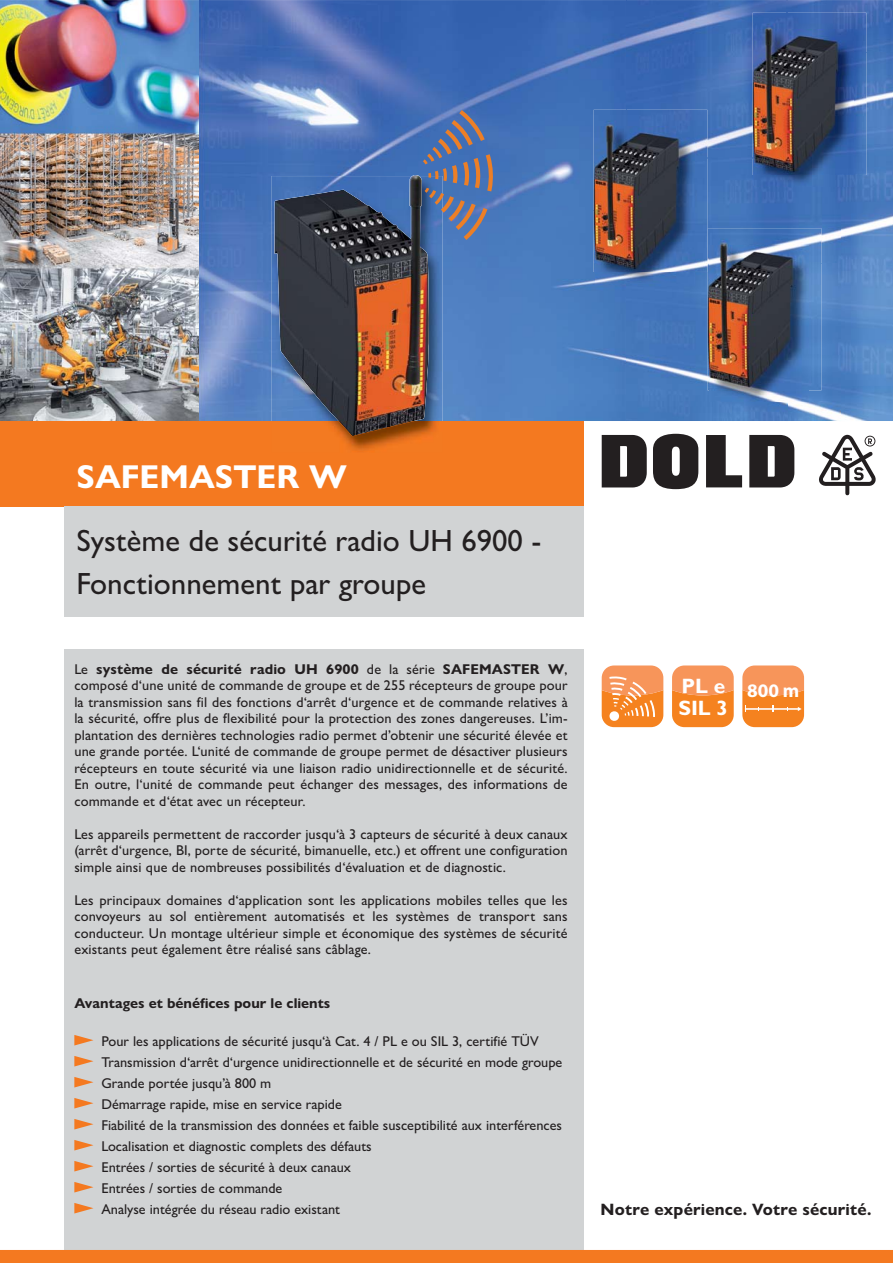
<style>
.page{position:relative;width:893px;height:1263px;background:#fff}
.page>*{position:absolute;margin:0;border:0;box-sizing:border-box;transform-origin:0 0}
.t1{font:700 33.3px "Gill Sans Nova";color:#fff}
.t2{font:500 30.75px/43.5px "Gill Sans Nova";color:#231f20}
.t3{font:700 20.85px/21.8px "Gill Sans";color:#fff}
.t4{font:700 19.2px "Myriad Pro";color:#fff}
.t5{font:700 16.5px "Gill Sans Nova";letter-spacing:.01em;color:#231f20}
.t6{font:500 14.25px/16.5px "Gill Sans Nova";color:#231f20;text-align:justify}
.t7{font:700 14.25px "Gill Sans Nova";color:#231f20}
.s1{font-weight:700}
</style>
<div class="page">
<img style="left:0;top:0;width:200px;height:421px">
<div style="left:64px;top:650px;width:519px;height:613px;background:#d1d3d4"></div>
<img style="left:200px;top:0;width:426px;height:210px">
<img style="left:626px;top:0;width:160px;height:158px">
<img style="left:786px;top:0;width:107px;height:52px">
<img style="left:840px;top:52px;width:53px;height:369px">
<img style="left:707px;top:158px;width:133px;height:105px">
<img style="left:200px;top:210px;width:71px;height:211px">
<img style="left:443px;top:210px;width:183px;height:211px">
<img style="left:626px;top:264px;width:107px;height:157px">
<img style="left:787px;top:263px;width:53px;height:158px">
<img style="left:733px;top:402px;width:54px;height:19px">
<div style="left:0;top:421px;width:583px;height:85px;background:#f47920"></div>
<div style="left:0;top:1250px;width:893px;height:13px;background:#f47920"></div>
<div style="left:64px;top:506px;width:519px;height:111px;background:#d1d3d4"></div>
<svg style="left:706px;top:435px;width:36px;height:52px"></svg>
<svg style="left:653px;top:434px;width:45px;height:55px"></svg>
<svg style="left:749px;top:435px;width:45px;height:52px;background:#3e3b3c"></svg>
<svg style="left:602px;top:435px;width:45px;height:52px;background:#3f3b3c"></svg>
<svg style="left:819px;top:435px;width:56px;height:60px"></svg>
<img style="left:429px;top:240px;width:14px;height:181px">
<img style="left:271px;top:176px;width:3px;height:245px">
<img style="left:328px;top:421px;width:108px;height:30px">
<img style="left:274px;top:176px;width:155px;height:245px">
<img style="left:338px;top:421px;width:76px;height:15px">
<svg style="left:672px;top:666px;width:62px;height:61px;background:#f68f41"></svg>
<svg style="left:742px;top:666px;width:62px;height:61px;background:#f69348"></svg>
<svg style="left:602px;top:666px;width:61px;height:61px;background:#f79b55"></svg>
<img style="left:710px;top:390px;width:98px;height:12px">
<img style="left:708px;top:228px;width:113px;height:162px">
<img style="left:755px;top:175px;width:98px;height:11px">
<img style="left:753px;top:13px;width:113px;height:162px">
<img style="left:596px;top:272px;width:98px;height:11px">
<img style="left:594px;top:110px;width:113px;height:162px">
<svg style="left:412px;top:110px;width:82px;height:130px;background:#5b6f99"></svg>
<svg style="left:74px;top:1035px;width:19px;height:11px"></svg>
<svg style="left:74px;top:1056px;width:19px;height:11px"></svg>
<svg style="left:74px;top:1077px;width:19px;height:11px"></svg>
<svg style="left:74px;top:1098px;width:19px;height:11px"></svg>
<svg style="left:74px;top:1119px;width:19px;height:11px"></svg>
<svg style="left:74px;top:1140px;width:19px;height:11px"></svg>
<svg style="left:74px;top:1161px;width:19px;height:11px"></svg>
<svg style="left:74px;top:1182px;width:19px;height:11px"></svg>
<svg style="left:74px;top:1203px;width:19px;height:11px"></svg>
<h1 class="t1" style="left:76px;top:465px;width:272px">SAFEMASTER W</h1>
<h2 class="t2" style="left:76px;top:522px;width:466px">Système de sécurité radio UH 6900 -<br>Fonctionnement par groupe</h2>
<p class="t6" style="left:74px;top:662px;width:495px">Le <span class="s1">système de sécurité radio UH 6900</span> de la série <span class="s1">SAFEMASTER W</span>, composé d‘une unité de commande de groupe et de 255 récepteurs de groupe pour la transmission sans fil des fonctions d‘arrêt d‘urgence et de commande relatives à la sécurité, offre plus de flexibilité pour la protection des zones dangereuses. L’im&shy;plantation des dernières technologies radio permet d’obtenir une sécurité élevée et une grande portée. L‘unité de commande de groupe permet de désactiver plusieurs récepteurs en toute sécurité via une liaison radio unidirectionnelle et de sécurité.<br>En outre, l‘unité de commande peut échanger des messages, des informations de commande et d‘état avec un récepteur.</p>
<p class="t6" style="left:74px;top:827px;width:495px">Les appareils permettent de raccorder jusqu‘à 3 capteurs de sécurité à deux canaux (arrêt d‘urgence, BI, porte de sécurité, bimanuelle, etc.) et offrent une configuration simple ainsi que de nombreuses possibilités d‘évaluation et de diagnostic.</p>
<p class="t6" style="left:74px;top:893px;width:495px">Les principaux domaines d‘application sont les applications mobiles telles que les convoyeurs au sol entièrement automatisés et les systèmes de transport sans conducteur. Un montage ultérieur simple et économique des systèmes de sécurité existants peut également être réalisé sans câblage.</p>
<p class="t7" style="left:74px;top:998px;width:257px">Avantages et bénéfices pour le clients</p>
<p class="t6" style="left:101px;top:1032px;width:463px;line-height:21px;text-align:left">Pour les applications de sécurité jusqu‘à Cat. 4 / PL e ou SIL 3, certifié TÜV Transmission d‘arrêt d‘urgence unidirectionnelle et de sécurité en mode groupe Grande portée jusqu’à 800 m<br>Démarrage rapide, mise en service rapide<br>Fiabilité de la transmission des données et faible susceptibilité aux interférences Localisation et diagnostic complets des défauts<br>Entrées / sorties de sécurité à deux canaux<br>Entrées / sorties de commande<br>Analyse intégrée du réseau radio existant</p>
<h3 class="t3" style="left:678px;top:675px;width:51px">PL e<br>SIL 3</h3>
<h3 class="t4" style="left:747px;top:679px;width:54px">800 m</h3>
<p class="t5" style="left:601px;top:1204px;width:272px">Notre expérience. Votre sécurité.</p>
</div>
